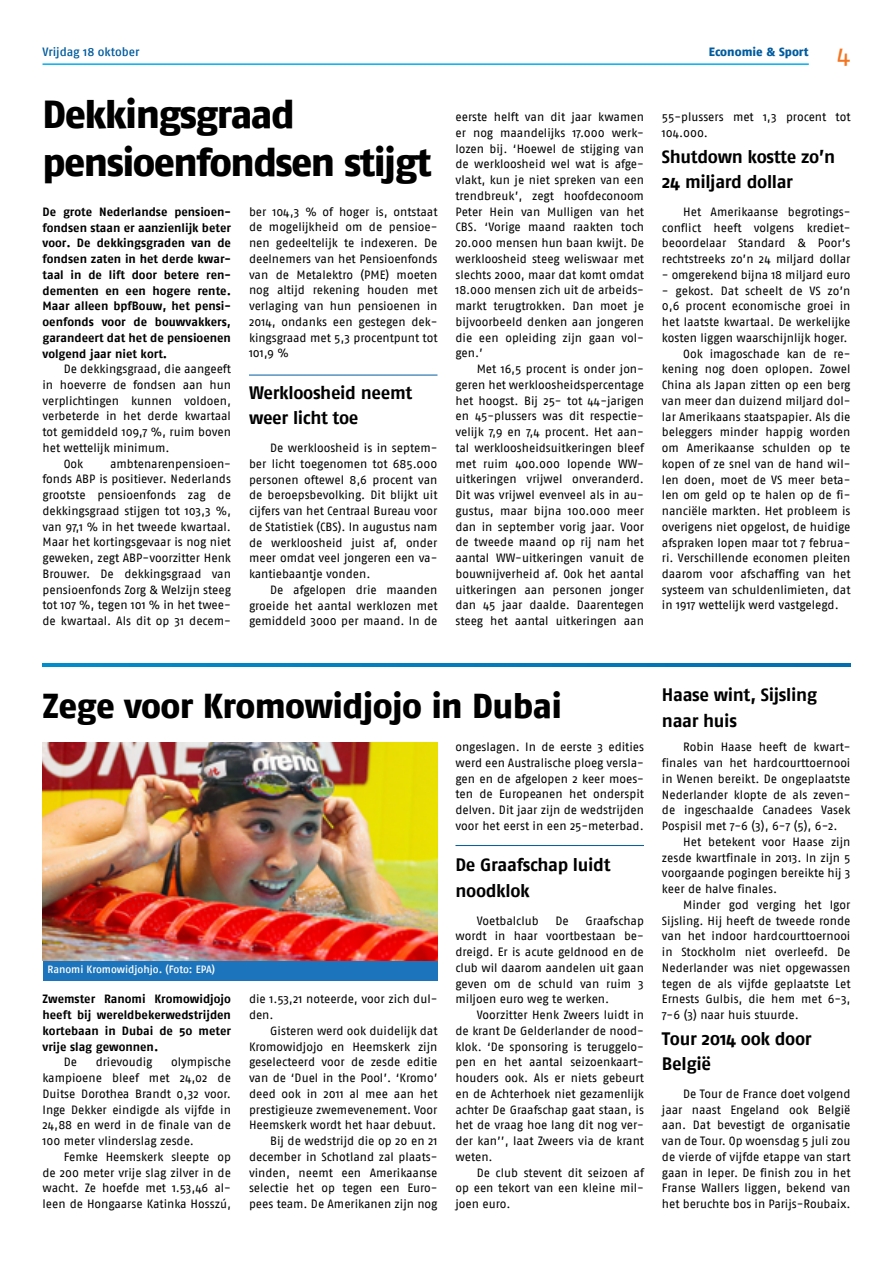
<style>
.page{position:relative;width:893px;height:1263px;background:#fff}
.page>*{position:absolute;margin:0;border:0;box-sizing:border-box;transform-origin:0 0}
.t1{font:800 39px/47.5px "Fago No";letter-spacing:-.04em;color:#000}
.t2{font:800 34.5px "Fago No";letter-spacing:-.02em;color:#000}
.t3{font:25.8px "Fago No";color:#f47521}
.t4{font:700 18px/25.5px "Fago No";letter-spacing:-.02em;color:#000}
.t5{font:12px/15.8px "Fago No";letter-spacing:-.005em;color:#000;text-align:justify}
.t6{font:700 12px/15.8px "Fago No";color:#000;text-align:justify}
.t7{font:500 12px "Fago No";letter-spacing:-.005em;color:#005b9e}
.t8{font:800 12px "Fago No";color:#005b9e}
.t9{font:500 10.5px "Fago No";color:#fff}
</style>
<div class="page">
<div style="left:43px;top:960px;width:394px;height:20px;background:#1c75bc"></div>
<hr style="left:43px;top:63px;width:766px;height:2px;background:#00aeef">
<img style="left:43px;top:742px;width:394px;height:218px">
<hr style="left:249px;top:375px;width:188px;height:1px;background:#005b9e">
<hr style="left:455px;top:845px;width:189px;height:1px;background:#005b9e">
<svg style="left:43px;top:663px;width:807px;height:3px;background:#007dbc"></svg>
<p class="t8" style="left:709px;top:45px;width:101px">Economie &amp; Sport</p>
<p class="t7" style="left:43px;top:45px;width:99px">Vrijdag 18 oktober</p>
<h3 class="t3" style="left:837px;top:39px;width:15px">4</h3>
<h1 class="t1" style="left:43px;top:90px;width:390px">Dekkingsgraad pensioenfondsen stijgt</h1>
<p class="t5" style="left:662px;top:109px;width:190px">55-plussers met 1,3 procent tot<br>104.000.</p>
<h3 class="t4" style="left:662px;top:143px;width:175px">Shutdown kostte zo’n<br>24 miljard dollar</h3>
<p class="t5" style="left:662px;top:204px;width:190px;text-indent:21px">Het Amerikaanse begrotings&shy;conflict heeft volgens krediet&shy;beoordelaar Standard &amp; Poor’s rechtstreeks zo’n 24 miljard dollar</p>
<p class="t5" style="left:662px;top:267px;width:190px">- omgerekend bijna 18 miljard euro</p>
<p class="t5" style="left:662px;top:282px;width:190px">- gekost. Dat scheelt de VS zo’n</p>
<p class="t5" style="left:662px;top:298px;width:190px">0,6 procent economische groei in</p>
<p class="t5" style="left:662px;top:314px;width:190px">het laatste kwartaal. De werkelijke</p>
<p class="t5" style="left:662px;top:330px;width:187px">kosten liggen waarschijnlijk hoger.</p>
<p class="t5" style="left:683px;top:345px;width:169px">Ook imagoschade kan de re-</p>
<p class="t5" style="left:662px;top:361px;width:190px">kening nog doen oplopen. Zowel</p>
<p class="t5" style="left:662px;top:377px;width:190px">China als Japan zitten op een berg</p>
<p class="t5" style="left:662px;top:393px;width:190px">van meer dan duizend miljard dol-</p>
<p class="t5" style="left:662px;top:408px;width:190px">lar Amerikaans staatspapier. Als die</p>
<p class="t5" style="left:662px;top:424px;width:190px">beleggers minder happig worden</p>
<p class="t5" style="left:662px;top:440px;width:190px">om Amerikaanse schulden op te</p>
<p class="t5" style="left:662px;top:456px;width:190px">kopen of ze snel van de hand wil-</p>
<p class="t5" style="left:662px;top:471px;width:190px">len doen, moet de VS meer beta-</p>
<p class="t5" style="left:662px;top:487px;width:190px">len om geld op te halen op de fi-</p>
<p class="t5" style="left:662px;top:503px;width:190px">nanciële markten. Het probleem is</p>
<p class="t5" style="left:662px;top:519px;width:190px">overigens niet opgelost, de huidige</p>
<p class="t5" style="left:662px;top:534px;width:190px">afspraken lopen maar tot 7 februa-</p>
<p class="t5" style="left:662px;top:550px;width:190px">ri. Verschillende economen pleiten</p>
<p class="t5" style="left:662px;top:566px;width:190px">daarom voor afschaffing van het</p>
<p class="t5" style="left:662px;top:581px;width:190px">systeem van schuldenlimieten, dat</p>
<p class="t5" style="left:662px;top:597px;width:178px">in 1917 wettelijk werd vastgelegd.</p>
<p class="t5" style="left:455px;top:109px;width:190px">eerste helft van dit jaar kwamen er nog maandelijks 17.000 werk&shy;lozen bij. ‘Hoewel de stijging van de werkloosheid wel wat is afge&shy;vlakt, kun je niet spreken van een trendbreuk’, zegt hoofdeconoom Peter Hein van Mulligen van het CBS. ‘Vorige maand raakten toch 20.000 mensen hun baan kwijt. De werkloosheid steeg weliswaar met slechts 2000, maar dat komt omdat 18.000 mensen zich uit de arbeids&shy;markt terugtrokken. Dan moet je bijvoorbeeld denken aan jongeren die een opleiding zijn gaan vol&shy;gen.’</p>
<p class="t5" style="left:455px;top:361px;width:190px;text-indent:21px">Met 16,5 procent is onder jon&shy;geren het werkloosheidspercentage het hoogst. Bij 25- tot 44-jarigen en 45-plussers was dit respectie&shy;velijk 7,9 en 7,4 procent. Het aan&shy;tal werkloosheidsuitkeringen bleef met ruim 400.000 lopende WW&shy;uitkeringen vrijwel onveranderd.<br>Dit was vrijwel evenveel als in au&shy;gustus, maar bijna 100.000 meer dan in september vorig jaar. Voor de tweede maand op rij nam het aantal WW-uitkeringen vanuit de bouwnijverheid af. Ook het aantal uitkeringen aan personen jonger dan 45 jaar daalde. Daarentegen steeg het aantal uitkeringen aan</p>
<p class="t6" style="left:43px;top:204px;width:190px">De grote Nederlandse pensioen&shy;fondsen staan er aanzienlijk beter voor. De dekkingsgraden van de fondsen zaten in het derde kwar&shy;taal in de lift door betere ren&shy;dementen en een hogere rente.<br>Maar alleen bpfBouw, het pensi&shy;oenfonds voor de bouwvakkers, garandeert dat het de pensioenen volgend jaar niet kort.</p>
<p class="t5" style="left:64px;top:361px;width:169px">De dekkingsgraad, die aangeeft</p>
<p class="t5" style="left:43px;top:377px;width:190px">in hoeverre de fondsen aan hun</p>
<p class="t5" style="left:43px;top:393px;width:190px">verplichtingen kunnen voldoen,</p>
<p class="t5" style="left:43px;top:408px;width:190px">verbeterde in het derde kwartaal</p>
<p class="t5" style="left:43px;top:424px;width:190px">tot gemiddeld 109,7 %, ruim boven</p>
<p class="t5" style="left:43px;top:440px;width:129px">het wettelijk minimum.</p>
<p class="t5" style="left:64px;top:456px;width:21px">Ook</p>
<p class="t5" style="left:249px;top:203px;width:190px">ber 104,3 % of hoger is, ontstaat de mogelijkheid om de pensioe&shy;nen gedeeltelijk te indexeren. De deelnemers van het Pensioenfonds van de Metalektro (PME) moeten nog altijd rekening houden met verlaging van hun pensioenen in 2014, ondanks een gestegen dek&shy;kingsgraad met 5,3 procentpunt tot 101,9 %</p>
<h3 class="t4" style="left:249px;top:380px;width:165px">Werkloosheid neemt weer licht toe</h3>
<p class="t5" style="left:249px;top:440px;width:190px;text-indent:21px">De werkloosheid is in septem&shy;ber licht toegenomen tot 685.000 personen oftewel 8,6 procent van de beroepsbevolking. Dit blijkt uit cijfers van het Centraal Bureau voor de Statistiek (CBS). In augustus nam de werkloosheid juist af, onder meer omdat veel jongeren een va&shy;kantiebaantje vonden.</p>
<p class="t5" style="left:249px;top:582px;width:190px;text-indent:21px">De afgelopen drie maanden groeide het aantal werklozen met gemiddeld 3000 per maand. In de</p>
<p class="t5" style="left:43px;top:456px;width:190px;text-indent:68px">ambtenarenpensioen&shy;fonds ABP is positiever. Nederlands grootste pensioenfonds zag de dekkingsgraad stijgen tot 103,3 %, van 97,1 % in het tweede kwartaal.<br>Maar het kortingsgevaar is nog niet geweken, zegt ABP-voorzitter Henk Brouwer. De dekkingsgraad van pensioenfonds Zorg &amp; Welzijn steeg tot 107 %, tegen 101 % in het twee&shy;de kwartaal. Als dit op 31 decem-</p>
<h2 class="t2" style="left:43px;top:686px;width:521px">Zege voor Kromowidjojo in Dubai</h2>
<p class="t9" style="left:48px;top:963px;width:169px">Ranomi Kromowidjohjo. (Foto: EPA)</p>
<p class="t6" style="left:43px;top:991px;width:190px">Zwemster Ranomi Kromowidjojo heeft bij wereldbekerwedstrijden kortebaan in Dubai de 50 meter vrije slag gewonnen.</p>
<p class="t5" style="left:64px;top:1054px;width:15px">De</p>
<p class="t5" style="left:96px;top:1054px;width:58px">drievoudig</p>
<p class="t5" style="left:43px;top:1054px;width:190px;text-indent:129px">olympische kampioene bleef met 24,02 de Duitse Dorothea Brandt 0,32 voor.<br>Inge Dekker eindigde als vijfde in 24,88 en werd in de finale van de 100 meter vlinderslag zesde.</p>
<p class="t5" style="left:43px;top:1149px;width:190px;text-indent:21px">Femke Heemskerk sleepte op de 200 meter vrije slag zilver in de wacht. Ze hoefde met 1.53,46 al&shy;leen de Hongaarse Katinka Hosszú,</p>
<p class="t5" style="left:249px;top:991px;width:190px">die 1.53,21 noteerde, voor zich dul&shy;den.</p>
<p class="t5" style="left:249px;top:1023px;width:190px;text-align:right">Gisteren werd ook duidelijk dat<br>Kromowidjojo en Heemskerk zijn geselecteerd voor de zesde editie van de ‘Duel in the Pool’. ‘Kromo’ deed ook in 2011 al mee aan het prestigieuze zwemevenement. Voor<br>Heemskerk wordt het haar debuut.<br>Bij de wedstrijd die op 20 en 21 december in Schotland zal plaats&shy;vinden, neemt een Amerikaanse selectie het op tegen een Euro&shy;pees team. De Amerikanen zijn nog</p>
<p class="t5" style="left:455px;top:739px;width:190px">ongeslagen. In de eerste 3 edities werd een Australische ploeg versla&shy;gen en de afgelopen 2 keer moes&shy;ten de Europeanen het onderspit delven. Dit jaar zijn de wedstrijden voor het eerst in een 25-meterbad.</p>
<h3 class="t4" style="left:455px;top:852px;width:157px">De Graafschap luidt noodklok</h3>
<p class="t5" style="left:477px;top:912px;width:63px">Voetbalclub</p>
<p class="t5" style="left:555px;top:912px;width:15px">De</p>
<p class="t5" style="left:455px;top:912px;width:190px;text-indent:130px">Graafschap wordt in haar voortbestaan be&shy;dreigd. Er is acute geldnood en de club wil daarom aandelen uit gaan geven om de schuld van ruim 3 miljoen euro weg te werken.</p>
<p class="t5" style="left:455px;top:1007px;width:190px;text-indent:21px">Voorzitter Henk Zweers luidt in de krant De Gelderlander de nood&shy;klok. ‘De sponsoring is teruggelo&shy;pen en het aantal seizoenkaart&shy;houders ook. Als er niets gebeurt en de Achterhoek niet gezamenlijk achter De Graafschap gaat staan, is het de vraag hoe lang dit nog ver&shy;der kan’’, laat Zweers via de krant weten.</p>
<p class="t5" style="left:455px;top:1164px;width:190px;text-indent:21px">De club stevent dit seizoen af op een tekort van een kleine mil&shy;joen euro.</p>
<h3 class="t4" style="left:662px;top:682px;width:157px">Haase wint, Sijsling naar huis</h3>
<p class="t5" style="left:662px;top:739px;width:190px;text-indent:21px">Robin Haase heeft de kwart&shy;finales van het hardcourttoernooi in Wenen bereikt. De ongeplaatste Nederlander klopte de als zeven&shy;de ingeschaalde Canadees Vasek Pospisil met 7-6 (3), 6-7 (5), 6-2.</p>
<p class="t5" style="left:662px;top:834px;width:190px;text-indent:21px">Het betekent voor Haase zijn zesde kwartfinale in 2013. In zijn 5 voorgaande pogingen bereikte hij 3 keer de halve finales.</p>
<p class="t5" style="left:662px;top:897px;width:190px;text-indent:21px">Minder god verging het Igor Sijsling. Hij heeft de tweede ronde van het indoor hardcourttoernooi in Stockholm niet overleefd. De Nederlander was niet opgewassen tegen de als vijfde geplaatste Let Ernests Gulbis, die hem met 6-3, 7-6 (3) naar huis stuurde.</p>
<h3 class="t4" style="left:662px;top:1025px;width:151px">Tour 2014 ook door<br>België</h3>
<p class="t5" style="left:662px;top:1086px;width:190px;text-indent:21px">De Tour de France doet volgend jaar naast Engeland ook België aan. Dat bevestigt de organisatie van de Tour. Op woensdag 5 juli zou de vierde of vijfde etappe van start gaan in Ieper. De finish zou in het Franse Wallers liggen, bekend van het beruchte bos in Parijs-Roubaix.</p>
</div>
